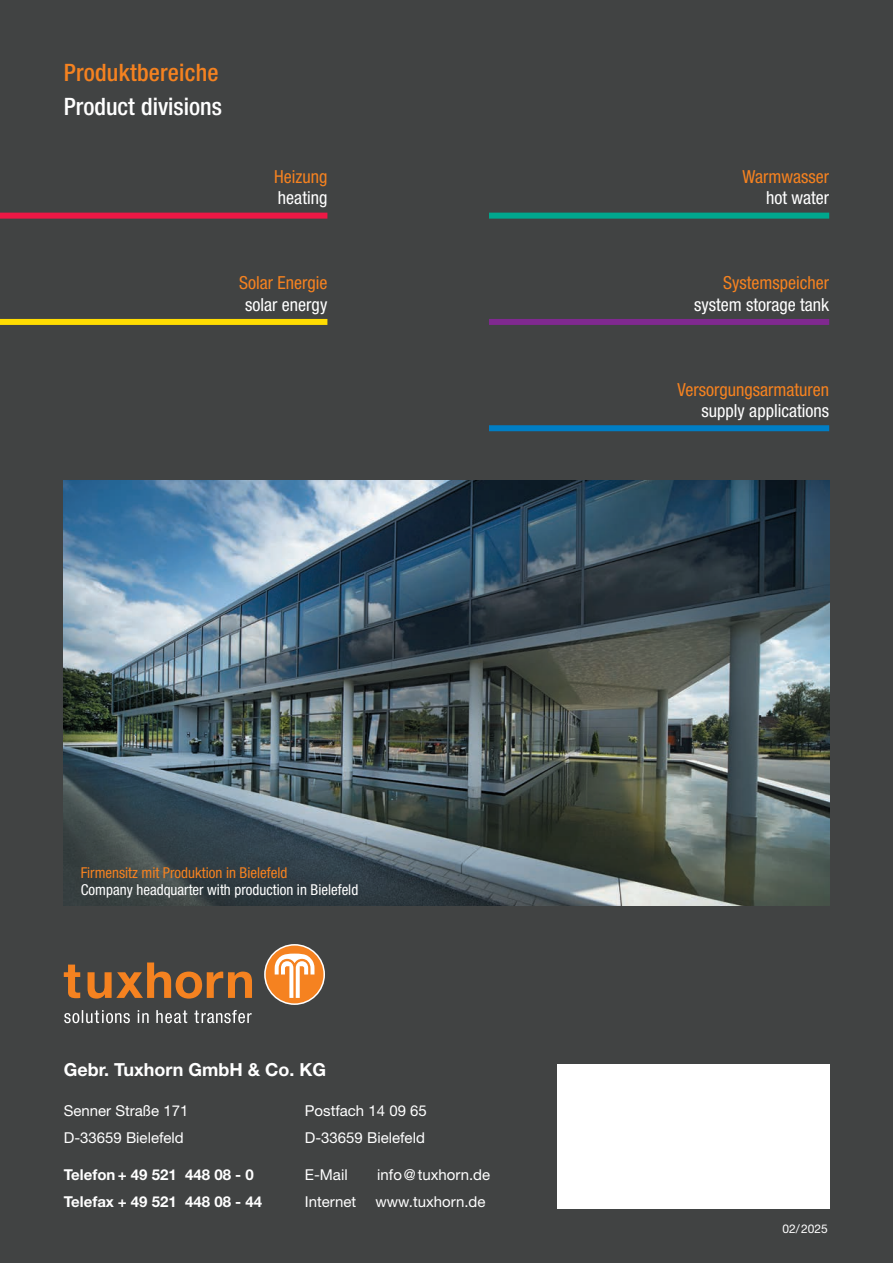
<style>
.page{position:relative;width:893px;height:1263px;background:#414343}
.page>*{position:absolute;margin:0;border:0;box-sizing:border-box;transform-origin:0 0}
.t1{font:500 condensed 24px "Helvetica Neue LT Std";color:#fff}
.t2{font:500 condensed 24px "Helvetica Neue LT Std";letter-spacing:.01em;color:#f58220}
.t3{font:condensed 18px "Helvetica Neue LT Std";color:#f58220}
.t4{font:condensed 18px "Helvetica Neue LT Std";color:#fff}
.t5{font:700 18px "Helvetica Neue LT Std";color:#fff}
.t6{font:15px/27px "Helvetica Neue LT Std";color:#fff}
.t7{font:condensed 15px "Helvetica Neue LT Std";color:#fff}
.t8{font:700 15px/27px "Helvetica Neue LT Std";color:#fff}
.t9{font:condensed 15px "Helvetica Neue LT Std";color:#f58220}
.t10{font:12px "Helvetica Neue LT Std";color:#fff}
</style>
<div class="page">
<img style="left:64px;top:480px;width:765px;height:426px">
<div style="left:0;top:213px;width:327px;height:6px;background:#ed1845"></div>
<div style="left:0;top:319px;width:327px;height:6px;background:#ffdc01"></div>
<div style="left:489px;top:319px;width:340px;height:6px;background:#802990"></div>
<div style="left:489px;top:213px;width:340px;height:6px;background:#00a78e"></div>
<div style="left:489px;top:425px;width:340px;height:6px;background:#007ec5"></div>
<div style="left:557px;top:1064px;width:272px;height:145px;background:#fff"></div>
<svg style="left:264px;top:944px;width:61px;height:61px"></svg>
<div style="left:266px;top:945px;width:57px;height:58px;background:#f58220;border-radius:50%"></div>
<svg style="left:275px;top:953px;width:39px;height:45px"></svg>
<svg style="left:64px;top:1010px;width:188px;height:13px"></svg>
<svg style="left:64px;top:962px;width:188px;height:36px"></svg>
<h1 class="t2" style="left:64px;top:58px;width:156px">Produktbereiche</h1>
<h1 class="t1" style="left:64px;top:92px;width:160px">Product divisions</h1>
<p class="t3" style="left:274px;top:166px;width:55px">Heizung</p>
<p class="t4" style="left:278px;top:187px;width:51px">heating</p>
<p class="t3" style="left:239px;top:272px;width:90px">Solar Energie</p>
<p class="t4" style="left:245px;top:294px;width:84px">solar energy</p>
<p class="t9" style="left:81px;top:864px;width:208px">Firmensitz mit Produktion in Bielefeld</p>
<p class="t7" style="left:81px;top:881px;width:279px">Company headquarter with production in Bielefeld</p>
<p class="t5" style="left:64px;top:1058px;width:264px">Gebr. Tuxhorn GmbH &amp; Co. KG</p>
<p class="t6" style="left:64px;top:1097px;width:126px">Senner Straße 171<br>D-33659 Bielefeld</p>
<p class="t6" style="left:305px;top:1097px;width:123px">Postfach 14 09 65<br>D-33659 Bielefeld</p>
<p class="t8" style="left:64px;top:1161px;width:200px">Telefon + 49 521 448 08 - 0<br>Telefax + 49 521 448 08 - 44</p>
<p class="t6" style="left:305px;top:1161px;width:44px">E-Mail</p>
<p class="t6" style="left:377px;top:1161px;width:114px">info@tuxhorn.de</p>
<p class="t6" style="left:305px;top:1188px;width:53px">Internet</p>
<p class="t6" style="left:376px;top:1188px;width:111px">www.tuxhorn.de</p>
<p class="t3" style="left:743px;top:166px;width:88px">Warmwasser</p>
<p class="t4" style="left:766px;top:187px;width:65px">hot water</p>
<p class="t3" style="left:723px;top:272px;width:107px">Systemspeicher</p>
<p class="t4" style="left:694px;top:294px;width:137px">system storage tank</p>
<p class="t3" style="left:677px;top:379px;width:153px">Versorgungsarmaturen</p>
<p class="t4" style="left:701px;top:400px;width:129px">supply applications</p>
<p class="t10" style="left:782px;top:1222px;width:47px">02/2025</p>
</div>
